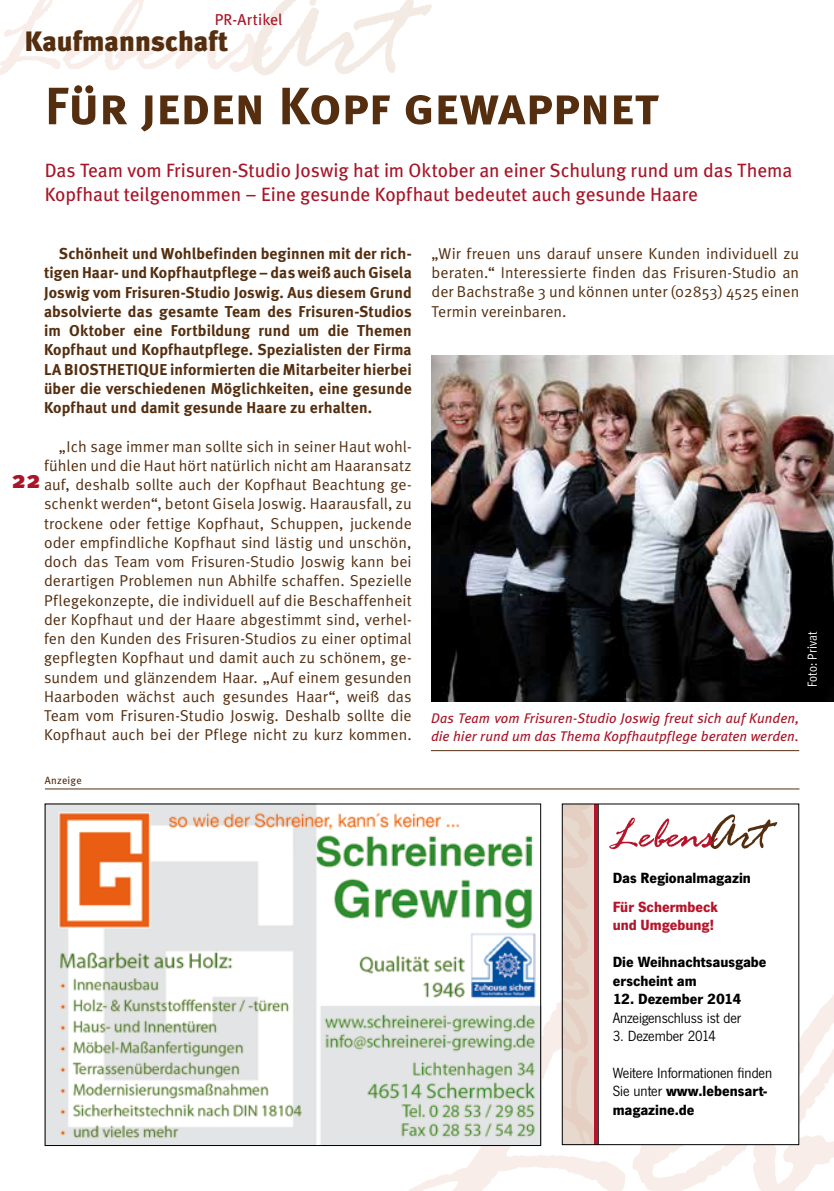
<style>
.page{position:relative;width:834px;height:1191px;background:#fff}
.page>*{position:absolute;margin:0;border:0;box-sizing:border-box;transform-origin:0 0}
.t1{font:52.5px "Meta Bold Caps";letter-spacing:-.01em;color:#542e0f}
.t2{font:900 28px "Meta";color:#542e0f}
.t3{font:900 24.5px "Meta";color:#a81528}
.t4{font:19.25px/24.5px "Meta";letter-spacing:-.005em;color:#a81528}
.t5{font:15.75px/19.2px "Meta Normal";letter-spacing:.005em;color:#542e0f;text-align:justify}
.t6{font:700 15.75px/19.2px "Meta";letter-spacing:.005em;color:#542e0f;text-align:justify}
.t7{font:15.75px "Meta";letter-spacing:.01em;color:#a81528}
.t8{font:15.4px/18.4px "Newcastle";letter-spacing:-.01em;color:#000}
.t9{font:700 15.4px/18.4px "Newcastle";color:#000}
.t10{font:700 15.4px/18.4px "Newcastle";color:#b5152b}
.t11{font:italic 14px/17.5px "Meta";letter-spacing:.005em;color:#a81528}
.t12{font:13.12px "Meta Cond Normal";letter-spacing:.015em;color:#fff}
.t13{font:10.5px "Meta";letter-spacing:.02em;color:#542e0f}
.s1{font-weight:700}
</style>
<div class="page">
<svg style="left:409px;top:972px;width:216px;height:219px"></svg>
<svg style="left:632px;top:978px;width:201px;height:213px"></svg>
<svg style="left:0;top:0;width:432px;height:76px"></svg>
<img style="left:47px;top:805px;width:492px;height:339px">
<hr style="left:45px;top:788px;width:754px;height:1px;background:#542e0f">
<img style="left:431px;top:355px;width:402px;height:347px">
<hr style="left:431px;top:750px;width:368px;height:1px;background:#542e0f">
<div style="left:562px;top:804px;width:236px;height:340px;background:#fff"></div>
<div style="left:562px;top:804px;width:37px;height:340px;background:#b5152b"></div>
<div style="left:562px;top:804px;width:35px;height:340px;background:linear-gradient(to bottom,#b5152b,#b5152b)"></div>
<svg style="left:563px;top:805px;width:30px;height:338px;background:#e6d4c8"></svg>
<div style="left:561px;top:803px;width:238px;height:342px;border:1px solid #000"></div>
<svg style="left:609px;top:814px;width:168px;height:35px"></svg>
<p class="t7" style="left:215px;top:10px;width:69px">PR-Artikel</p>
<h2 class="t2" style="left:25px;top:25px;width:205px">Kaufmannschaft</h2>
<h1 class="t1" style="left:45px;top:73px;width:615px">Für jeden Kopf gewappnet</h1>
<p class="t4" style="left:45px;top:157px;width:749px">Das Team vom Frisuren-Studio Joswig hat im Oktober an einer Schulung rund um das Thema<br>Kopfhaut teilgenommen – Eine gesunde Kopfhaut bedeutet auch gesunde Haare</p>
<p class="t6" style="left:44px;top:243px;width:369px;text-indent:15px">Schönheit und Wohlbefinden beginnen mit der rich&shy;tigen Haar- und Kopfhautpflege – das weiß auch Gisela Joswig vom Frisuren-Studio Joswig. Aus diesem Grund absolvierte das gesamte Team des Frisuren-Studios im Oktober eine Fortbildung rund um die Themen Kopfhaut und Kopfhautpflege. Spezialisten der Firma LA BIOSTHETIQUE informierten die Mitarbeiter hierbei über die verschiedenen Möglichkeiten, eine gesunde Kopfhaut und damit gesunde Haare zu erhalten.</p>
<p class="t5" style="left:44px;top:436px;width:369px;text-indent:15px">„Ich sage immer man sollte sich in seiner Haut wohl&shy;fühlen und die Haut hört natürlich nicht am Haaransatz auf, deshalb sollte auch der Kopfhaut Beachtung ge&shy;schenkt werden“, betont Gisela Joswig. Haarausfall, zu trockene oder fettige Kopfhaut, Schuppen, juckende oder empfindliche Kopfhaut sind lästig und unschön, doch das Team vom Frisuren-Studio Joswig kann bei derartigen Problemen nun Abhilfe schaffen. Spezielle Pflegekonzepte, die individuell auf die Beschaffenheit der Kopfhaut und der Haare abgestimmt sind, verhel&shy;fen den Kunden des Frisuren-Studios zu einer optimal gepflegten Kopfhaut und damit auch zu schönem, ge&shy;sundem und glänzendem Haar. „Auf einem gesunden Haarboden wächst auch gesundes Haar“, weiß das Team vom Frisuren-Studio Joswig. Deshalb sollte die Kopfhaut auch bei der Pflege nicht zu kurz kommen.</p>
<h3 class="t3" style="left:12px;top:465px;width:30px">22</h3>
<p class="t13" style="left:45px;top:773px;width:38px">Anzeige</p>
<p class="t5" style="left:431px;top:244px;width:369px">„Wir freuen uns darauf unsere Kunden individuell zu beraten.“ Interessierte finden das Frisuren-Studio an der Bachstraße 3 und können unter (02853) 4525 einen Termin vereinbaren.</p>
<p class="t12" style="left:804px;top:687px;width:58px;rotate:-90deg">Foto: Privat</p>
<p class="t11" style="left:431px;top:709px;width:369px">Das Team vom Frisuren-Studio Joswig freut sich auf Kunden, die hier rund um das Thema Kopfhautpflege beraten werden.</p>
<p class="t9" style="left:612px;top:868px;width:140px">Das Regionalmagazin</p>
<p class="t10" style="left:612px;top:897px;width:107px">Für Schermbeck und Umgebung!</p>
<p class="t9" style="left:612px;top:953px;width:155px">Die Weihnachtsausgabe erscheint am</p>
<p class="t9" style="left:612px;top:990px;width:130px">12. Dezember 2014</p>
<p class="t8" style="left:612px;top:1008px;width:130px">Anzeigenschluss ist der</p>
<p class="t8" style="left:612px;top:1027px;width:105px">3. Dezember 2014</p>
<p class="t8" style="left:612px;top:1064px;width:161px">Weitere Informationen finden<br>Sie unter <span class="s1">www.lebensart&shy;magazine.de</span></p>
</div>
